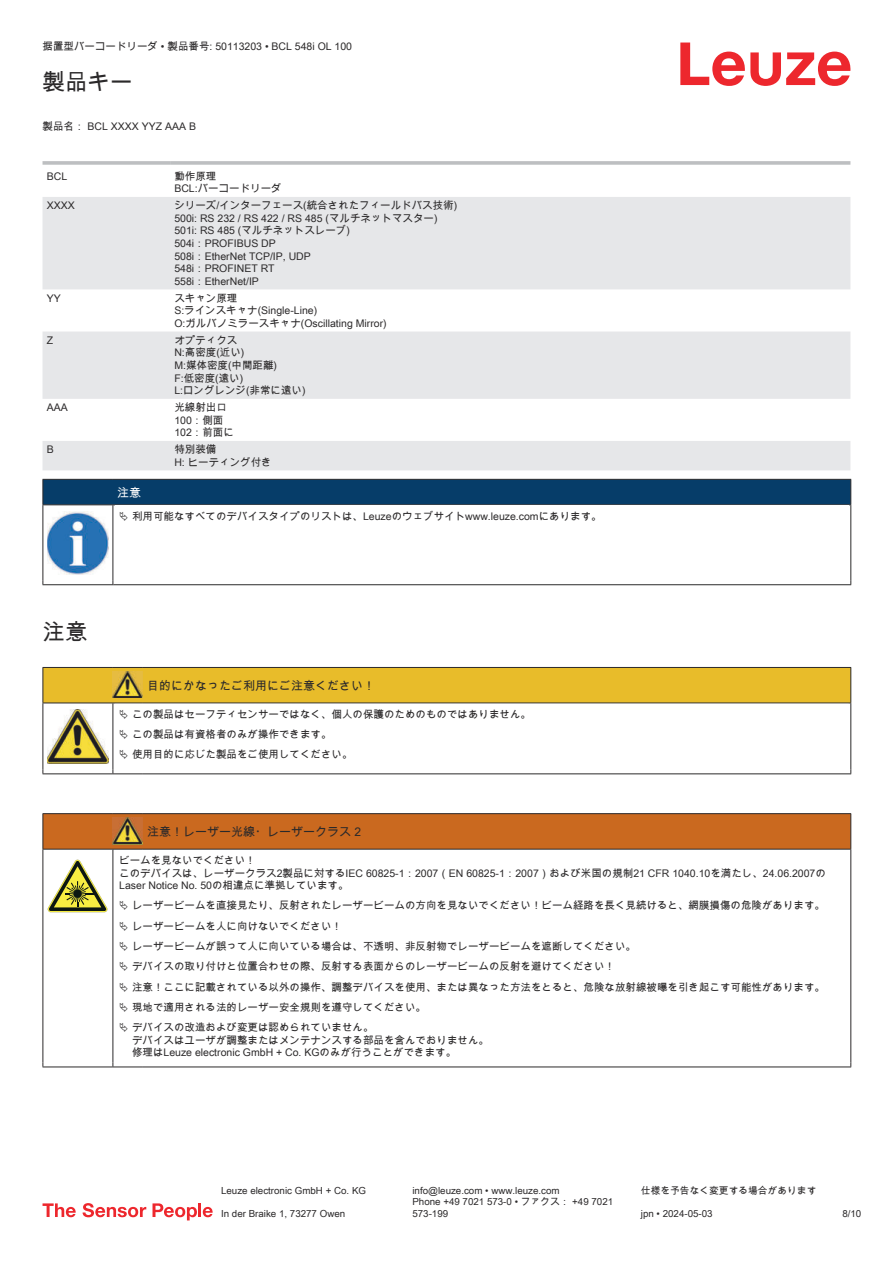
<style>
.page{position:relative;width:893px;height:1263px;background:#fff}
.page>*{position:absolute;margin:0;border:0;box-sizing:border-box;transform-origin:0 0}
.t1{font:22.5px "Arial Unicode MS";color:#2b292a}
.t2{font:12px "Arial Unicode MS";color:#2b292a}
.t3{font:12px "Arial Unicode MS";color:#fff}
.t4{font:10.5px/12.6px "Arial Unicode MS";color:#2b292a}
.t5{font:9.75px/11.7px "Arial Unicode MS";color:#2b292a}
</style>
<div class="page">
<svg style="left:680px;top:43px;width:170px;height:43px"></svg>
<svg style="left:43px;top:197px;width:807px;height:273px;fill:#e6e7e9"></svg>
<svg style="left:43px;top:161px;width:127px;height:4px"></svg>
<hr style="left:170px;top:161px;width:680px;height:4px;background:#c4c5c7">
<svg style="left:43px;top:1203px;width:33px;height:14px"></svg>
<svg style="left:83px;top:1203px;width:63px;height:14px"></svg>
<svg style="left:153px;top:1203px;width:44px;height:17px"></svg>
<hr style="left:198px;top:1203px;width:3px;height:14px;background:#ed272d">
<svg style="left:203px;top:1207px;width:10px;height:10px"></svg>
<div style="left:43px;top:479px;width:808px;height:26px;background:#063d69"></div>
<hr style="left:113px;top:504px;width:738px;height:1px;background:#2b292a">
<hr style="left:43px;top:505px;width:1px;height:75px;background:#2b292a">
<hr style="left:113px;top:505px;width:1px;height:75px;background:#2b292a">
<hr style="left:850px;top:505px;width:1px;height:75px;background:#2b292a">
<hr style="left:43px;top:584px;width:70px;height:1px;background:#2b292a">
<hr style="left:113px;top:584px;width:738px;height:1px;background:#2b292a">
<img style="left:47px;top:511px;width:61px;height:63px">
<hr style="left:43px;top:773px;width:70px;height:1px;background:#2b292a">
<hr style="left:113px;top:773px;width:30px;height:1px;background:#2b292a">
<hr style="left:143px;top:773px;width:708px;height:1px;background:#2b292a">
<div style="left:44px;top:814px;width:806px;height:35px;background:#ca691f"></div>
<hr style="left:43px;top:813px;width:70px;height:1px;background:#2b292a">
<hr style="left:43px;top:814px;width:1px;height:35px;background:#2b292a">
<hr style="left:43px;top:849px;width:70px;height:1px;background:#2b292a">
<hr style="left:113px;top:813px;width:30px;height:1px;background:#2b292a">
<hr style="left:113px;top:849px;width:30px;height:1px;background:#2b292a">
<hr style="left:143px;top:813px;width:708px;height:1px;background:#2b292a">
<hr style="left:850px;top:814px;width:1px;height:35px;background:#2b292a">
<hr style="left:143px;top:849px;width:708px;height:1px;background:#2b292a">
<hr style="left:43px;top:849px;width:1px;height:213px;background:#2b292a">
<hr style="left:113px;top:849px;width:1px;height:213px;background:#2b292a">
<hr style="left:850px;top:849px;width:1px;height:213px;background:#2b292a">
<hr style="left:43px;top:1066px;width:70px;height:1px;background:#2b292a">
<hr style="left:113px;top:1066px;width:30px;height:1px;background:#2b292a">
<hr style="left:143px;top:1066px;width:708px;height:1px;background:#2b292a">
<img style="left:113px;top:818px;width:30px;height:26px">
<svg style="left:47px;top:860px;width:60px;height:52px"></svg>
<svg style="left:43px;top:667px;width:808px;height:106px"></svg>
<p class="t4" style="left:43px;top:40px;width:311px">据置型バーコードリーダ • 製品番号: 50113203 • BCL 548i OL 100</p>
<h1 class="t1" style="left:43px;top:66px;width:91px">製品キー</h1>
<p class="t4" style="left:43px;top:120px;width:155px">製品名： BCL XXXX YYZ AAA B</p>
<p class="t4" style="left:47px;top:170px;width:22px">BCL</p>
<p class="t4" style="left:174px;top:169px;width:109px">動作原理<br>BCL:バーコードリーダ</p>
<p class="t4" style="left:47px;top:199px;width:30px">XXXX</p>
<p class="t4" style="left:174px;top:199px;width:284px">シリーズ/インターフェース(統合されたフィールドバス技術)<br>500i: RS 232 / RS 422 / RS 485 (マルチネットマスター)<br>501i: RS 485 (マルチネットスレーブ)<br>504i：PROFIBUS DP<br>508i：EtherNet TCP/IP, UDP<br>548i：PROFINET RT<br>558i：EtherNet/IP</p>
<p class="t4" style="left:47px;top:291px;width:16px">YY</p>
<p class="t4" style="left:174px;top:291px;width:214px">スキャン原理<br>S:ラインスキャナ(Single-Line)<br>O:ガルバノミラースキャナ(Oscillating Mirror)</p>
<p class="t4" style="left:47px;top:333px;width:8px">Z</p>
<p class="t4" style="left:174px;top:333px;width:133px">オプティクス<br>N:高密度(近い)<br>M:媒体密度(中間距離)<br>F:低密度(遠い)<br>L:ロングレンジ(非常に遠い)</p>
<p class="t4" style="left:47px;top:402px;width:23px">AAA</p>
<p class="t4" style="left:174px;top:401px;width:61px">光線射出口<br>100：側面<br>102：前面に</p>
<p class="t4" style="left:47px;top:444px;width:9px">B</p>
<p class="t4" style="left:174px;top:443px;width:99px">特別装備<br>H: ヒーティング付き</p>
<p class="t3" style="left:117px;top:484px;width:25px">注意</p>
<p class="t4" style="left:132px;top:509px;width:471px">利用可能なすべてのデバイスタイプのリストは、Leuzeのウェブサイトwww.leuze.comにあります。</p>
<h1 class="t1" style="left:43px;top:615px;width:46px">注意</h1>
<p class="t2" style="left:147px;top:677px;width:229px">目的にかなったご利用にご注意ください！</p>
<p class="t4" style="left:132px;top:704px;width:400px;line-height:20.2px">この製品はセーフティセンサーではなく、個人の保護のためのものではありません。この製品は有資格者のみが操作できます。<br>使用目的に応じた製品をご使用してください。</p>
<p class="t2" style="left:147px;top:823px;width:216px">注意！レーザー光線・レーザークラス 2</p>
<p class="t4" style="left:119px;top:854px;width:708px">ビームを見ないでください！<br>このデバイスは、レーザークラス2製品に対するIEC 60825-1：2007（EN 60825-1：2007）および米国の規制21 CFR 1040.10を満たし、24.06.2007の<br>Laser Notice No. 50の相違点に準拠しています。</p>
<p class="t4" style="left:132px;top:895px;width:694px;line-height:20.2px">レーザービームを直接見たり、反射されたレーザービームの方向を見ないでください！ビーム経路を長く見続けると、網膜損傷の危険があります。レーザービームを人に向けないでください！<br>レーザービームが誤って人に向いている場合は、不透明、非反射物でレーザービームを遮断してください。<br>デバイスの取り付けと位置合わせの際、反射する表面からのレーザービームの反射を避けてください！<br>注意！ここに記載されている以外の操作、調整デバイスを使用、または異なった方法をとると、危険な放射線被曝を引き起こす可能性があります。現地で適用される法的レーザー安全規則を遵守してください。<br>デバイスの改造および変更は認められていません。</p>
<p class="t4" style="left:132px;top:1033px;width:358px">デバイスはユーザが調整またはメンテナンスする部品を含んでおりません。修理はLeuze electronic GmbH + Co. KGのみが行うことができます。</p>
<p class="t5" style="left:221px;top:1184px;width:146px">Leuze electronic GmbH + Co. KG</p>
<p class="t5" style="left:412px;top:1184px;width:149px">info@leuze.com • www.leuze.com</p>
<p class="t5" style="left:641px;top:1184px;width:177px">仕様を予告なく変更する場合があります</p>
<p class="t5" style="left:221px;top:1207px;width:126px">In der Braike 1, 73277 Owen</p>
<p class="t5" style="left:412px;top:1196px;width:202px">Phone +49 7021 573-0 • ファクス： +49 7021<br>573-199</p>
<p class="t5" style="left:641px;top:1207px;width:73px">jpn • 2024-05-03</p>
<p class="t5" style="left:842px;top:1207px;width:20px">8/10</p>
</div>
